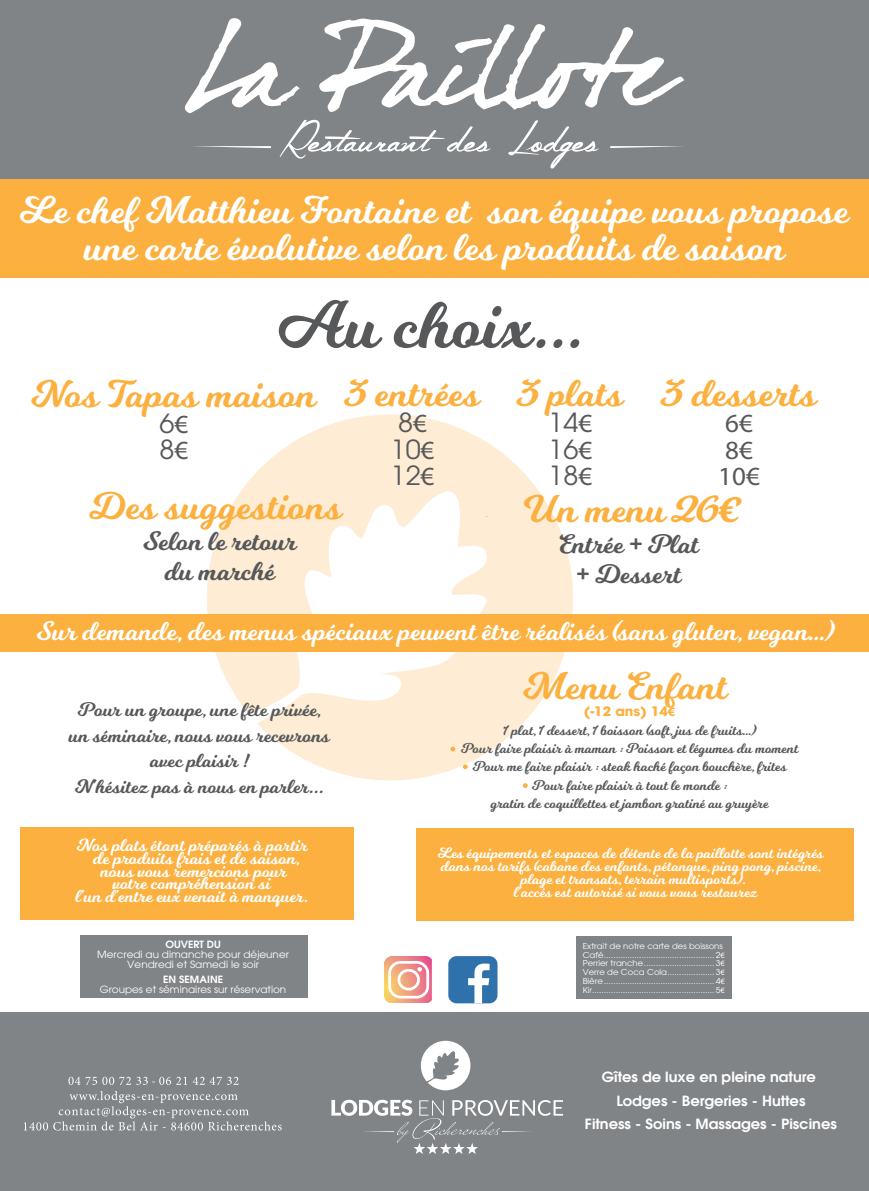
<style>
.page{position:relative;width:869px;height:1191px;background:#fff}
.page>*{position:absolute;margin:0;border:0;box-sizing:border-box;transform-origin:0 0}
.t1{font:65.62px "Milkshake";color:#57585a;scale:1.05 1}
.t2{font:37.89px/36.8px "Milkshake";color:#fff;text-align:center;scale:1.05 1}
.t3{font:37.89px "Milkshake";color:#fbb03f;scale:1.05 1}
.t4{font:26.25px "Milkshake";color:#fff;scale:1.05 1}
.t5{font:26.25px/30.6px "Milkshake";color:#57585a;text-align:center;scale:1.05 1}
.t6{font:26.25px/26.2px "Avant Garde";color:#57585a}
.t7{font:26.25px/26.2px "Myriad Pro";color:#57585a}
.t8{font:19.34px/25.4px "Milkshake";color:#57585a;text-align:center;scale:1.05 1}
.t9{font:17.5px/12.8px "Milkshake";color:#fff;text-align:center;scale:1.05 1}
.t10{font:14.88px "Milkshake";color:#fff;scale:1.05 1}
.t11{font:14px/18.4px "Milkshake";color:#57585a;text-align:center;scale:1.05 1}
.t12{font:600 14px/23.6px "Avant Garde";color:#fff;text-align:center;scale:1.05 1}
.t13{font:700 13.04px "Avant Garde";color:#fbb03f;scale:1.05 1}
.t14{font:9.97px/10.1px "Avant Garde";color:#fff;text-align:center;scale:1.05 1}
.t15{font:600 9.97px "Avant Garde";color:#fff;scale:1.05 1}
.t16{font:8.14px/8.8px "Avant Garde";color:#fff;scale:1.05 1}
.s1{font-family:"Myriad Pro"}
</style>
<div class="page">
<svg style="left:207px;top:414px;width:365px;height:366px;fill:#feedd4"></svg>
<div style="left:0;top:0;width:868px;height:179px;background:#818487"></div>
<div style="left:0;top:1012px;width:868px;height:179px;background:#818487"></div>
<svg style="left:194px;top:146px;width:77px;height:2px"></svg>
<svg style="left:610px;top:146px;width:72px;height:2px"></svg>
<svg style="left:279px;top:120px;width:211px;height:39px"></svg>
<svg style="left:508px;top:120px;width:90px;height:48px"></svg>
<svg style="left:184px;top:18px;width:115px;height:95px"></svg>
<svg style="left:319px;top:18px;width:364px;height:94px"></svg>
<div style="left:576px;top:936px;width:155px;height:63px;background:#818487"></div>
<div style="left:0;top:179px;width:868px;height:99px;background:#fbb03f"></div>
<div style="left:80px;top:935px;width:227px;height:63px;background:#818487"></div>
<svg style="left:68px;top:1076px;width:119px;height:9px"></svg>
<svg style="left:193px;top:1076px;width:45px;height:9px"></svg>
<svg style="left:24px;top:1091px;width:257px;height:39px"></svg>
<svg style="left:420px;top:1040px;width:50px;height:50px"></svg>
<svg style="left:331px;top:1099px;width:231px;height:55px"></svg>
<div style="left:448px;top:956px;width:49px;height:47px;background:#2f71ab;border-radius:8px"></div>
<svg style="left:468px;top:963px;width:21px;height:40px"></svg>
<svg style="left:384px;top:956px;width:47px;height:46px"></svg>
<div style="left:21px;top:828px;width:333px;height:92px;background:#fbb03f"></div>
<div style="left:415px;top:828px;width:438px;height:92px;background:#fbb03f"></div>
<svg style="left:450px;top:746px;width:5px;height:5px"></svg>
<svg style="left:462px;top:764px;width:5px;height:5px"></svg>
<svg style="left:522px;top:783px;width:5px;height:5px"></svg>
<div style="left:0;top:614px;width:868px;height:38px;background:#fbb03f"></div>
<h2 class="t2" style="left:20px;top:194px;width:790px">Le chef Matthieu Fontaine et son équipe vous propose une carte évolutive selon les produits de saison</h2>
<h1 class="t1" style="left:279px;top:278px;width:291px">Au choix...</h1>
<h2 class="t3" style="left:31px;top:367px;width:273px">Nos Tapas maison</h2>
<h3 class="t6" style="left:159px;top:410px;width:30px">6<span class="s1">€<br></span>8<span class="s1">€</span></h3>
<h2 class="t3" style="left:345px;top:366px;width:130px">3 entrées</h2>
<h3 class="t6" style="left:390px;top:409px;width:45px">8<span class="s1">€<br></span>10<span class="s1">€<br></span>12<span class="s1">€</span></h3>
<h2 class="t3" style="left:89px;top:479px;width:242px">Des suggestions</h2>
<h3 class="t5" style="left:143px;top:527px;width:147px">Selon le retour du marché</h3>
<h2 class="t3" style="left:517px;top:366px;width:102px">3 plats</h2>
<h3 class="t6" style="left:548px;top:409px;width:45px;text-align:justify">14<span class="s1">€ </span>16<span class="s1">€ </span>18<span class="s1">€</span></h3>
<h2 class="t3" style="left:661px;top:366px;width:149px">3 desserts</h2>
<h3 class="t7" style="left:718px;top:411px;width:43px">6€<br>8€<br>10€</h3>
<h2 class="t3" style="left:524px;top:482px;width:206px">Un menu 26€</h2>
<h3 class="t5" style="left:559px;top:530px;width:134px">Entrée + Plat + Dessert</h3>
<h3 class="t4" style="left:36px;top:612px;width:760px">Sur demande, des menus spéciaux peuvent être réalisés (sans gluten, vegan…)</h3>
<h3 class="t8" style="left:69px;top:698px;width:250px">Pour un groupe, une fête privée, un séminaire, nous vous recevrons avec plaisir !<br>N’hésitez pas à nous en parler...</h3>
<h2 class="t3" style="left:523px;top:659px;width:196px">Menu Enfant</h2>
<h3 class="t13" style="left:583px;top:703px;width:89px">(-12 ans) 14<span class="s1">€</span></h3>
<p class="t11" style="left:461px;top:721px;width:322px">1 plat, 1 dessert, 1 boisson (soft, jus de fruits…)<br>Pour faire plaisir à maman : Poisson et légumes du moment Pour me faire plaisir : steak haché façon bouchère, frites Pour faire plaisir à tout le monde :<br>gratin de coquillettes et jambon gratiné au gruyère</p>
<h3 class="t9" style="left:75px;top:839px;width:223px">Nos plats étant préparés à partir de produits frais et de saison, nous vous remercions pour<br>votre compréhension si<br>l’un d’entre eux venait à manquer.</h3>
<h3 class="t10" style="left:438px;top:842px;width:368px">Les équipements et espaces de détente de la paillotte sont intégrés</h3>
<h3 class="t10" style="left:440px;top:855px;width:363px">dans nos tarifs (cabane des enfants, pétanque, ping pong, piscine,</h3>
<h3 class="t10" style="left:520px;top:868px;width:216px">plage et transats, terrain multisports).</h3>
<h3 class="t10" style="left:513px;top:881px;width:233px">l’accés est autorisé si vous vous restaurez</h3>
<p class="t15" style="left:165px;top:937px;width:54px">OUVERT DU</p>
<p class="t14" style="left:97px;top:949px;width:184px">Mercredi au dimanche pour déjeuner<br>Vendredi et Samedi le soir</p>
<p class="t15" style="left:163px;top:972px;width:59px">EN SEMAINE</p>
<p class="t14" style="left:100px;top:984px;width:179px">Groupes et séminaires sur réservation</p>
<p class="t16" style="left:582px;top:941px;width:137px">Extrait de notre carte des boissons Café............................................... 2<span class="s1">€ </span>Perrier tranche.............................. 3<span class="s1">€ </span>Verre de Coca Cola.................... 3<span class="s1">€ </span>Bière............................................... 4<span class="s1">€ </span>Kir.................................................... 5<span class="s1">€</span></p>
<h3 class="t12" style="left:584px;top:1065px;width:241px">Gîtes de luxe en pleine nature<br>Lodges - Bergeries - Huttes<br>Fitness - Soins - Massages - Piscines</h3>
</div>
